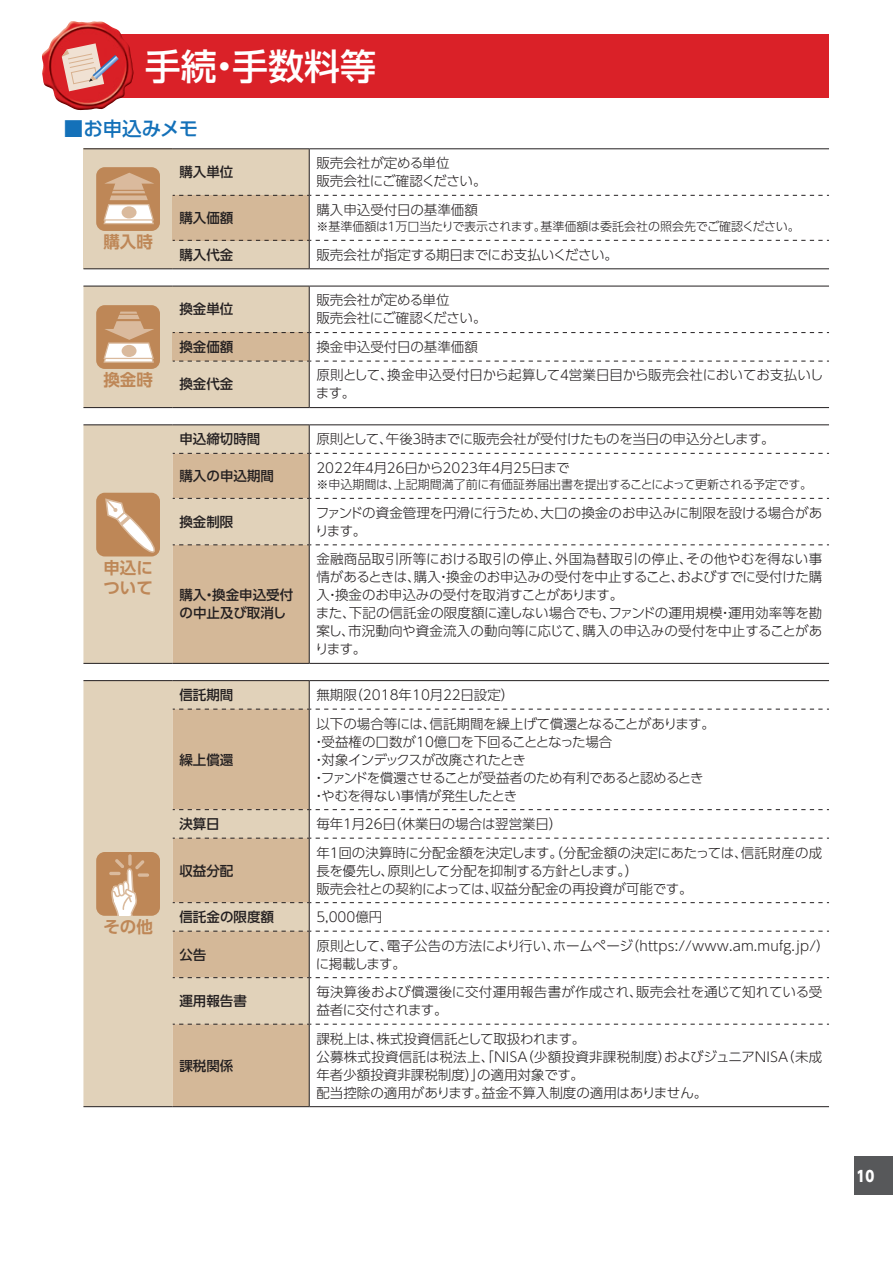
<style>
.page{position:relative;width:893px;height:1263px;background:#fff}
.page>*{position:absolute;margin:0;border:0;box-sizing:border-box;transform-origin:0 0}
.t1{font:500 36px "UD Shin Go Pro";color:#fff}
.t2{font:500 19.5px "UD Shin Go Pro";letter-spacing:-.005em;color:#1471b9}
.t3{font:700 16.5px/19.5px "UD Shin Go Pro De";color:#be8757}
.t4{font:800 15px "UD Shin Go Pro";color:#fff;scale:.9 1}
.t5{font:300 13.5px/18px "UD Shin Go Pro";color:#231f20}
.t6{font:300 13.5px/18px "UD Shin Go Pro";letter-spacing:-.03em;color:#231f20}
.t7{font:500 13.5px/18px "UD Shin Go Pro";color:#231f20}
.t8{font:300 13.5px "UD Shin Go Pro";letter-spacing:-.02em;color:#231f20}
.t9{font:300 12px "UD Shin Go Pro";letter-spacing:-.02em;color:#231f20}
</style>
<div class="page">
<div style="left:855px;top:1157px;width:38px;height:38px;background:#57585a"></div>
<div style="left:83px;top:149px;width:90px;height:120px;background:#e1d2ba"></div>
<hr style="left:83px;top:148px;width:90px;height:1px;background:#231f20">
<hr style="left:83px;top:268px;width:90px;height:1px;background:#231f20">
<hr style="left:173px;top:148px;width:136px;height:1px;background:#231f20">
<hr style="left:309px;top:148px;width:520px;height:1px;background:#231f20">
<svg style="left:173px;top:149px;width:656px;height:120px"></svg>
<div style="left:96px;top:167px;width:64px;height:64px;background:#be8757;border-radius:9px"></div>
<svg style="left:103px;top:173px;width:51px;height:52px"></svg>
<svg style="left:83px;top:286px;width:746px;height:122px"></svg>
<div style="left:83px;top:425px;width:90px;height:238px;background:#e1d2ba"></div>
<hr style="left:83px;top:663px;width:90px;height:1px;background:#231f20">
<hr style="left:173px;top:663px;width:136px;height:1px;background:#231f20">
<hr style="left:309px;top:663px;width:520px;height:1px;background:#231f20">
<svg style="left:173px;top:425px;width:656px;height:238px"></svg>
<hr style="left:83px;top:424px;width:90px;height:1px;background:#231f20">
<hr style="left:173px;top:424px;width:136px;height:1px;background:#231f20">
<hr style="left:309px;top:424px;width:520px;height:1px;background:#231f20">
<div style="left:96px;top:493px;width:64px;height:63px;background:#be8757;border-radius:9px"></div>
<svg style="left:104px;top:497px;width:56px;height:63px"></svg>
<div style="left:83px;top:681px;width:90px;height:425px;background:#e1d2ba"></div>
<svg style="left:173px;top:710px;width:136px;height:396px;background:#d5bb9c"></svg>
<hr style="left:83px;top:680px;width:90px;height:1px;background:#231f20">
<hr style="left:173px;top:680px;width:136px;height:1px;background:#231f20">
<hr style="left:309px;top:680px;width:520px;height:1px;background:#231f20">
<hr style="left:309px;top:709px;width:1px;height:100px;background:#231f20">
<hr style="left:309px;top:838px;width:1px;height:64px;background:#231f20">
<hr style="left:309px;top:931px;width:1px;height:46px;background:#231f20">
<hr style="left:309px;top:978px;width:1px;height:46px;background:#231f20">
<hr style="left:309px;top:1024px;width:1px;height:82px;background:#231f20">
<hr style="left:173px;top:1106px;width:136px;height:1px;background:#231f20">
<hr style="left:309px;top:1106px;width:520px;height:1px;background:#231f20">
<hr style="left:83px;top:1106px;width:90px;height:1px;background:#231f20">
<svg style="left:173px;top:681px;width:656px;height:29px"></svg>
<svg style="left:173px;top:809px;width:656px;height:30px"></svg>
<svg style="left:173px;top:902px;width:656px;height:30px"></svg>
<svg style="left:173px;top:977px;width:656px;height:1px"></svg>
<svg style="left:173px;top:1024px;width:656px;height:1px"></svg>
<div style="left:96px;top:852px;width:64px;height:64px;background:#be8757;border-radius:9px"></div>
<svg style="left:128px;top:854px;width:4px;height:12px"></svg>
<svg style="left:109px;top:859px;width:35px;height:57px"></svg>
<svg style="left:138px;top:873px;width:11px;height:4px"></svg>
<div style="left:83px;top:34px;width:740px;height:64px;background:#da2128"></div>
<hr style="left:825px;top:34px;width:4px;height:64px;background:#da2128">
<img style="left:42px;top:21px;width:92px;height:90px">
<svg style="left:62px;top:43px;width:57px;height:48px"></svg>
<h1 class="t1" style="left:145px;top:37px;width:233px">手続・手数料等</h1>
<h2 class="t2" style="left:64px;top:112px;width:136px">■お申込みメモ</h2>
<p class="t3" style="left:103px;top:232px;width:51px">購入時</p>
<p class="t3" style="left:103px;top:370px;width:51px">換金時</p>
<p class="t3" style="left:103px;top:557px;width:51px">申込について</p>
<p class="t3" style="left:103px;top:917px;width:51px">その他</p>
<p class="t7" style="left:179px;top:163px;width:55px">購入単位</p>
<p class="t5" style="left:316px;top:154px;width:172px">販売会社が定める単位<br>販売会社にご確認ください。</p>
<p class="t7" style="left:179px;top:208px;width:55px">購入価額</p>
<p class="t5" style="left:316px;top:200px;width:163px">購入申込受付日の基準価額</p>
<p class="t9" style="left:316px;top:217px;width:485px">※基準価額は１万口当たりで表示されます。基準価額は委託会社の照会先でご確認ください。</p>
<p class="t7" style="left:179px;top:245px;width:55px">購入代金</p>
<p class="t8" style="left:316px;top:244px;width:303px">販売会社が指定する期日までにお支払いください。</p>
<p class="t7" style="left:179px;top:300px;width:55px">換金単位</p>
<p class="t5" style="left:316px;top:291px;width:172px">販売会社が定める単位<br>販売会社にご確認ください。</p>
<p class="t7" style="left:179px;top:337px;width:55px">換金価額</p>
<p class="t5" style="left:316px;top:337px;width:163px">換金申込受付日の基準価額</p>
<p class="t7" style="left:179px;top:375px;width:55px">換金代金</p>
<p class="t5" style="left:316px;top:366px;width:509px">原則として、換金申込受付日から起算して４営業日目から販売会社においてお支払いします。</p>
<p class="t7" style="left:179px;top:430px;width:82px">申込締切時間</p>
<p class="t6" style="left:316px;top:430px;width:460px">原則として、午後３時までに販売会社が受付けたものを当日の申込分とします。</p>
<p class="t7" style="left:179px;top:466px;width:96px">購入の申込期間</p>
<p class="t8" style="left:316px;top:457px;width:255px">2022年４月26日から2023年４月25日まで</p>
<p class="t9" style="left:316px;top:475px;width:497px">※申込期間は、上記期間満了前に有価証券届出書を提出することによって更新される予定です。</p>
<p class="t7" style="left:179px;top:512px;width:55px">換金制限</p>
<p class="t5" style="left:315px;top:503px;width:509px">ファンドの資金管理を円滑に行うため、大口の換金のお申込みに制限を設ける場合があります。</p>
<p class="t7" style="left:179px;top:586px;width:115px">購入・換金申込受付の中止及び取消し</p>
<p class="t5" style="left:315px;top:550px;width:509px">金融商品取引所等における取引の停止、外国為替取引の停止、その他やむを得ない事情があるときは、購入・換金のお申込みの受付を中止すること、およびすでに受付けた購入・換金のお申込みの受付を取消すことがあります。<br>また、下記の信託金の限度額に達しない場合でも、ファンドの運用規模・運用効率等を勘案し、市況動向や資金流入の動向等に応じて、購入の申込みの受付を中止することがあります。</p>
<p class="t7" style="left:179px;top:685px;width:55px">信託期間</p>
<p class="t5" style="left:316px;top:685px;width:200px">無期限（2018年10月22日設定）</p>
<p class="t7" style="left:179px;top:750px;width:55px">繰上償還</p>
<p class="t6" style="left:312px;top:714px;width:404px;text-indent:4px">以下の場合等には、信託期間を繰上げて償還となることがあります。・受益権の口数が10億口を下回ることとなった場合<br>・対象インデックスが改廃されたとき<br>・ファンドを償還させることが受益者のため有利であると認めるとき・やむを得ない事情が発生したとき</p>
<p class="t7" style="left:179px;top:814px;width:42px">決算日</p>
<p class="t8" style="left:316px;top:813px;width:247px">毎年１月26日（休業日の場合は翌営業日）</p>
<p class="t7" style="left:179px;top:861px;width:55px">収益分配</p>
<p class="t5" style="left:316px;top:843px;width:507px">年１回の決算時に分配金額を決定します。（分配金額の決定にあたっては、信託財産の成長を優先し、原則として分配を抑制する方針とします。）<br>販売会社との契約によっては、収益分配金の再投資が可能です。</p>
<p class="t7" style="left:179px;top:907px;width:96px">信託金の限度額</p>
<p class="t5" style="left:316px;top:907px;width:68px">5,000億円</p>
<p class="t7" style="left:179px;top:945px;width:28px">公告</p>
<p class="t5" style="left:316px;top:936px;width:515px">原則として、電子公告の方法により行い、ホームページ（https://www.am.mufg.jp/）に掲載します。</p>
<p class="t7" style="left:179px;top:991px;width:69px">運用報告書</p>
<p class="t5" style="left:316px;top:982px;width:507px">毎決算後および償還後に交付運用報告書が作成され、販売会社を通じて知れている受益者に交付されます。</p>
<p class="t7" style="left:179px;top:1056px;width:55px">課税関係</p>
<p class="t5" style="left:316px;top:1029px;width:507px">課税上は、株式投資信託として取扱われます。<br>公募株式投資信託は税法上、「ＮＩＳＡ（少額投資非課税制度）およびジュニアＮＩＳＡ（未成年者少額投資非課税制度）」の適用対象です。<br>配当控除の適用があります。益金不算入制度の適用はありません。</p>
<p class="t4" style="left:856px;top:1163px;width:21px">10</p>
</div>
